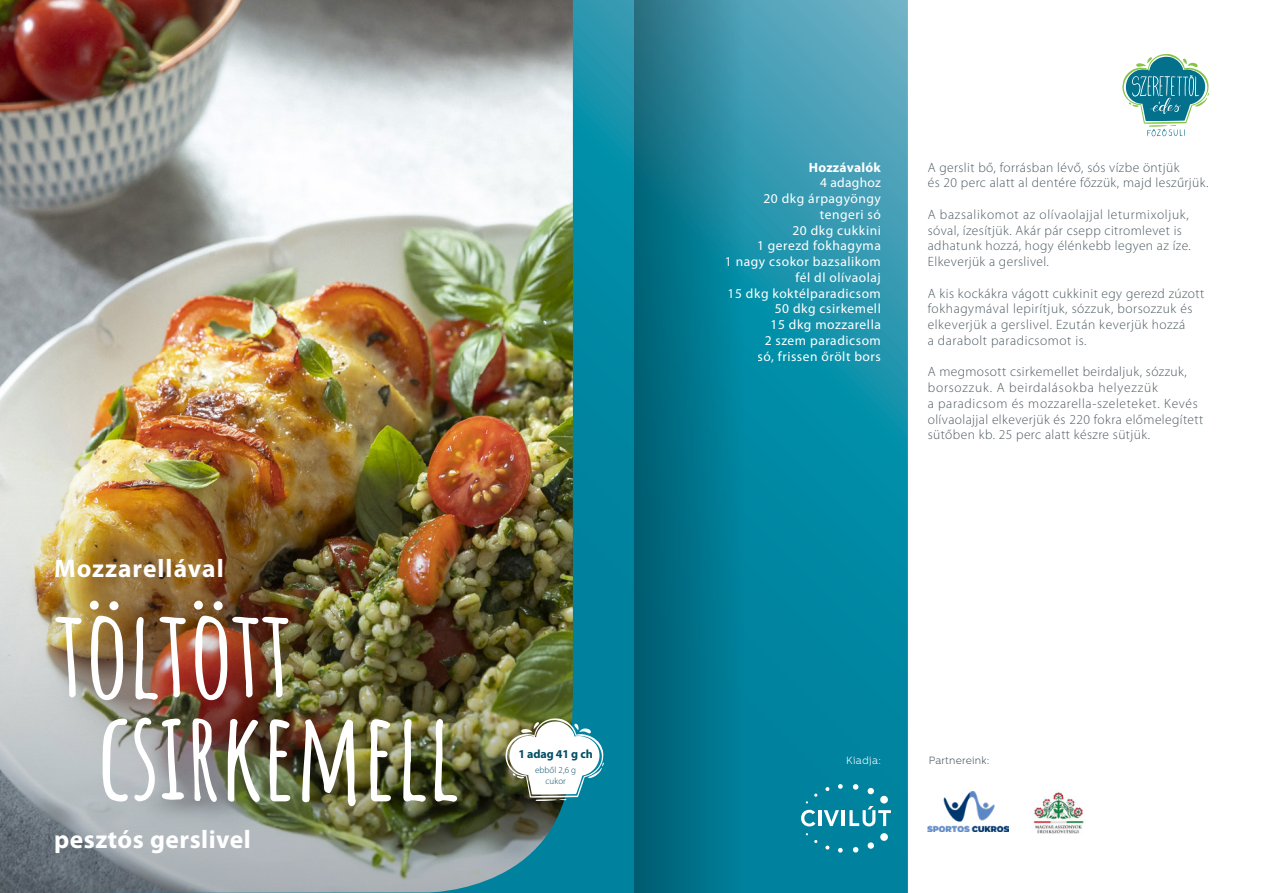
<style>
.page{position:relative;width:1263px;height:893px;background:#fff}
.page>*{position:absolute;margin:0;border:0;box-sizing:border-box;transform-origin:0 0}
.t1{font:700 121.95px "Amatic SC";letter-spacing:-.01em;color:#fff}
.t2{font:700 25.5px "Myriad Pro";letter-spacing:.02em;color:#fff}
.t3{font:700 25.5px "Myriad Pro";letter-spacing:.04em;color:#fff}
.t4{font:300 13.5px/15.8px "Myriad Pro";letter-spacing:.03em;color:#4f5b61}
.t5{font:13.5px "Myriad Pro";letter-spacing:.04em;color:#fff}
.t6{font:700 13.5px "Myriad Pro";letter-spacing:.02em;color:#fff}
.t7{font:13.5px "Myriad Pro";letter-spacing:.02em;color:#fff}
.t8{font:700 12px "Myriad Pro";letter-spacing:-.01em;color:#004e65}
.t9{font:300 10.5px "Centrale Sans";letter-spacing:.02em;color:#4f5b61}
.t10{font:300 10.5px "Centrale Sans";letter-spacing:.03em;color:#fff}
.t11{font:300 9px "Myriad Pro";letter-spacing:.01em;color:#004e65}
</style>
<div class="page">
<svg style="left:0;top:149px;width:37px;height:744px;background:#b2b7b8"></svg>
<img style="left:37px;top:0;width:871px;height:893px">
<img style="left:928px;top:792px;width:80px;height:40px">
<img style="left:1033px;top:790px;width:51px;height:44px">
<svg style="left:801px;top:810px;width:14px;height:16px"></svg>
<hr style="left:818px;top:810px;width:3px;height:16px;background:#fff">
<svg style="left:824px;top:810px;width:15px;height:16px"></svg>
<hr style="left:841px;top:810px;width:4px;height:16px;background:#fff">
<svg style="left:838px;top:784px;width:5px;height:5px"></svg>
<svg style="left:825px;top:787px;width:5px;height:4px"></svg>
<svg style="left:849px;top:784px;width:42px;height:42px;background:#359cb2"></svg>
<svg style="left:838px;top:848px;width:5px;height:5px"></svg>
<svg style="left:868px;top:842px;width:6px;height:7px"></svg>
<svg style="left:853px;top:847px;width:6px;height:6px"></svg>
<svg style="left:825px;top:846px;width:5px;height:4px"></svg>
<svg style="left:880px;top:833px;width:8px;height:8px"></svg>
<svg style="left:1122px;top:54px;width:87px;height:83px"></svg>
<svg style="left:505px;top:718px;width:99px;height:83px"></svg>
<svg style="left:634px;top:0;width:124px;height:893px;background:#0a788f"></svg>
<p class="t3" style="left:54px;top:551px;width:171px">Mozzarellával</p>
<p class="t1" style="left:55px;top:559px;width:240px">TÖLTÖTT</p>
<p class="t1" style="left:97px;top:661px;width:364px">CSIRKEMELL</p>
<p class="t2" style="left:54px;top:823px;width:198px">pesztós gerslivel</p>
<p class="t8" style="left:518px;top:746px;width:76px">1 adag 41 g ch</p>
<p class="t11" style="left:535px;top:765px;width:43px">ebből 2,6 g</p>
<p class="t11" style="left:545px;top:776px;width:22px">cukor</p>
<p class="t6" style="left:809px;top:158px;width:73px">Hozzávalók</p>
<p class="t7" style="left:820px;top:175px;width:62px">4 adaghoz</p>
<p class="t5" style="left:763px;top:190px;width:119px">20 dkg árpagyöngy</p>
<p class="t5" style="left:820px;top:206px;width:63px">tengeri só</p>
<p class="t5" style="left:792px;top:222px;width:90px">20 dkg cukkini</p>
<p class="t5" style="left:757px;top:238px;width:125px">1 gerezd fokhagyma</p>
<p class="t5" style="left:725px;top:253px;width:157px">1 nagy csokor bazsalikom</p>
<p class="t5" style="left:795px;top:269px;width:87px">fél dl olívaolaj</p>
<p class="t5" style="left:728px;top:285px;width:155px">15 dkg koktélparadicsom</p>
<p class="t5" style="left:775px;top:301px;width:108px">50 dkg csirkemell</p>
<p class="t5" style="left:771px;top:316px;width:112px">15 dkg mozzarella</p>
<p class="t5" style="left:765px;top:332px;width:118px">2 szem paradicsom</p>
<p class="t5" style="left:758px;top:348px;width:125px">só, frissen őrölt bors</p>
<p class="t4" style="left:928px;top:160px;width:282px">A gerslit bő, forrásban lévő, sós vízbe öntjük<br>és 20 perc alatt al dentére főzzük, majd leszűrjük.</p>
<p class="t4" style="left:928px;top:207px;width:265px">A bazsalikomot az olívaolajjal leturmixoljuk, sóval, ízesítjük. Akár pár csepp citromlevet is adhatunk hozzá, hogy élénkebb legyen az íze.<br>Elkeverjük a gerslivel.</p>
<p class="t4" style="left:928px;top:286px;width:278px">A kis kockákra vágott cukkinit egy gerezd zúzott fokhagymával lepirítjuk, sózzuk, borsozzuk és elkeverjük a gerslivel. Ezután keverjük hozzá<br>a darabolt paradicsomot is.</p>
<p class="t4" style="left:928px;top:364px;width:277px">A megmosott csirkemellet beirdaljuk, sózzuk, borsozzuk. A beirdalásokba helyezzük<br>a paradicsom és mozzarella-szeleteket. Kevés olívaolajjal elkeverjük és 220 fokra előmelegített sütőben kb. 25 perc alatt készre sütjük.</p>
<p class="t10" style="left:846px;top:754px;width:36px">Kiadja:</p>
<p class="t9" style="left:928px;top:754px;width:62px">Partnereink:</p>
</div>
